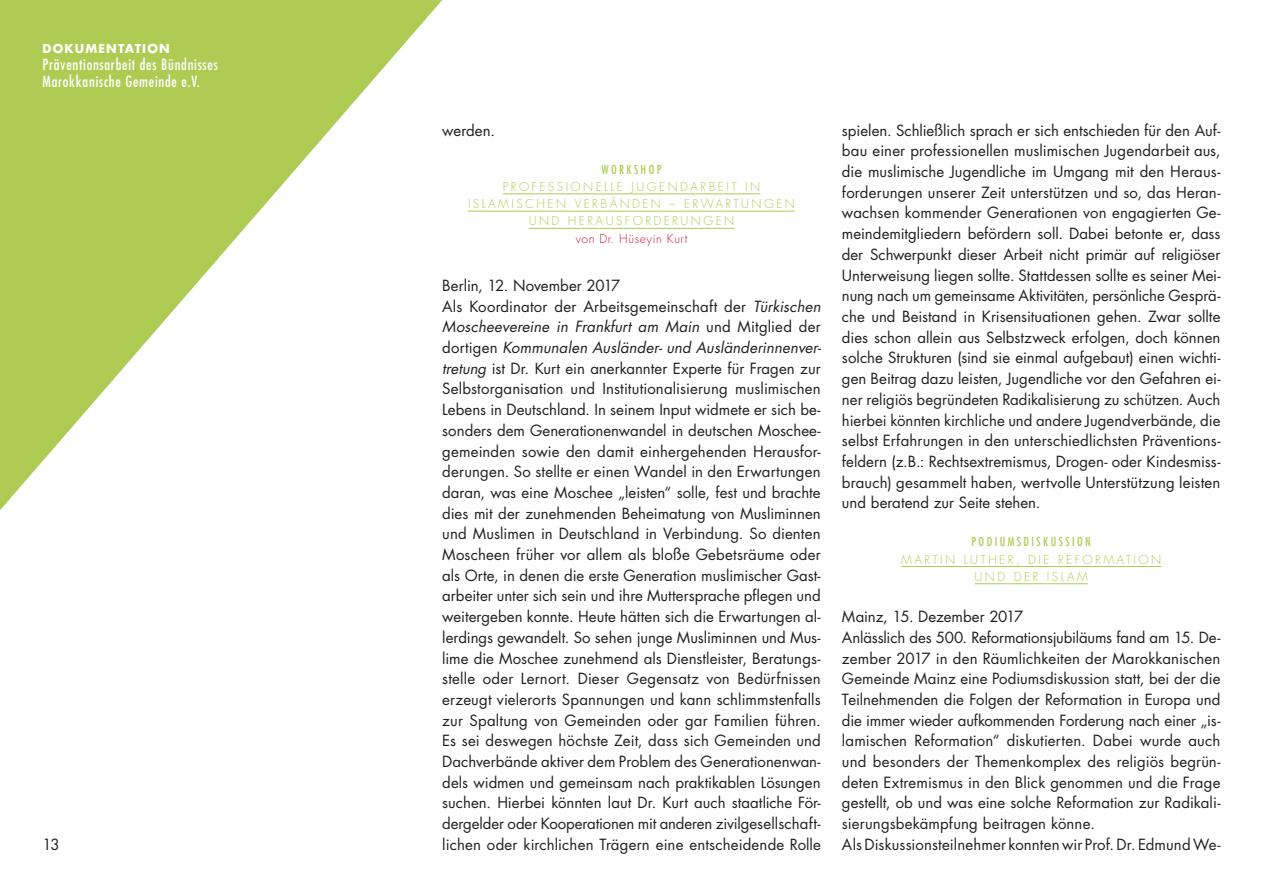
<style>
.page{position:relative;width:1263px;height:893px;background:#fff}
.page>*{position:absolute;margin:0;border:0;box-sizing:border-box;transform-origin:0 0}
.t1{font:15px/20.7px "Futura Std";letter-spacing:.005em;color:#231f20}
.t2{font:condensed 15px/17.2px "Futura Std";letter-spacing:.05em;color:#fff}
.t3{font:300 12px/17.2px "Futura Std";letter-spacing:.2em;color:#aecc53;text-align:center}
.t4{font:condensed 12px "Futura Std";letter-spacing:.2em;color:#aecc53}
.t5{font:300 12px "Futura Std";letter-spacing:.05em;color:#c7183e}
.t6{font:700 12px "Futura Std";letter-spacing:.1em;color:#fff}
.s1{font-style:italic}
</style>
<div class="page">
<svg style="left:0;top:0;width:442px;height:510px;fill:#aecc53"></svg>
<hr style="left:503px;top:194px;width:257px;height:1px;background:#aecc53">
<hr style="left:468px;top:211px;width:327px;height:1px;background:#aecc53">
<hr style="left:529px;top:228px;width:205px;height:1px;background:#aecc53">
<hr style="left:901px;top:566px;width:260px;height:1px;background:#aecc53">
<hr style="left:974px;top:583px;width:114px;height:1px;background:#aecc53">
<p class="t6" style="left:43px;top:40px;width:129px">DOKUMENTATION</p>
<p class="t2" style="left:43px;top:56px;width:177px">Präventionsarbeit des Bündnisses<br>Marokkanische Gemeinde e.V.</p>
<p class="t1" style="left:43px;top:835px;width:19px">13</p>
<p class="t1" style="left:442px;top:120px;width:54px">werden.</p>
<p class="t4" style="left:601px;top:162px;width:61px">WORKSHOP</p>
<p class="t3" style="left:468px;top:178px;width:328px">PROFESSIONELLE JUGENDARBEIT IN<br>ISLAMISCHEN VERBÄNDEN – ERWARTUNGEN<br>UND HERAUSFORDERUNGEN</p>
<p class="t5" style="left:576px;top:231px;width:113px">von Dr. Hüseyin Kurt</p>
<p class="t1" style="left:442px;top:275px;width:381px">Berlin, 12. November 2017<br>Als Koordinator der Arbeitsgemeinschaft der <span class="s1">Türkischen Moscheevereine in Frankfurt am Main</span> und Mitglied der dortigen <span class="s1">Kommunalen Ausländer- und Ausländerinnenver&shy;tretung</span> ist Dr. Kurt ein anerkannter Experte für Fragen zur Selbstorganisation und Institutionalisierung muslimischen Lebens in Deutschland. In seinem Input widmete er sich be&shy;sonders dem Generationenwandel in deutschen Moschee&shy;gemeinden sowie den damit einhergehenden Herausfor&shy;derungen. So stellte er einen Wandel in den Erwartungen daran, was eine Moschee „leisten“ solle, fest und brachte dies mit der zunehmenden Beheimatung von Musliminnen und Muslimen in Deutschland in Verbindung. So dienten Moscheen früher vor allem als bloße Gebetsräume oder als Orte, in denen die erste Generation muslimischer Gast&shy;arbeiter unter sich sein und ihre Muttersprache pflegen und weitergeben konnte. Heute hätten sich die Erwartungen al&shy;lerdings gewandelt. So sehen junge Musliminnen und Mus&shy;lime die Moschee zunehmend als Dienstleister, Beratungs&shy;stelle oder Lernort. Dieser Gegensatz von Bedürfnissen erzeugt vielerorts Spannungen und kann schlimmstenfalls zur Spaltung von Gemeinden oder gar Familien führen.<br>Es sei deswegen höchste Zeit, dass sich Gemeinden und Dachverbände aktiver dem Problem des Generationenwan&shy;dels widmen und gemeinsam nach praktikablen Lösungen suchen. Hierbei könnten laut Dr. Kurt auch staatliche För&shy;dergelder oder Kooperationen mit anderen zivilgesellschaft&shy;lichen oder kirchlichen Trägern eine entscheidende Rolle</p>
<p class="t1" style="left:842px;top:120px;width:380px;text-align:justify">spielen. Schließlich sprach er sich entschieden für den Auf&shy;bau einer professionellen muslimischen Jugendarbeit aus, die muslimische Jugendliche im Umgang mit den Heraus&shy;forderungen unserer Zeit unterstützen und so, das Heran&shy;wachsen kommender Generationen von engagierten Ge&shy;meindemitgliedern befördern soll. Dabei betonte er, dass der Schwerpunkt dieser Arbeit nicht primär auf religiöser Unterweisung liegen sollte. Stattdessen sollte es seiner Mei&shy;nung nach um gemeinsame Aktivitäten, persönliche Gesprä&shy;che und Beistand in Krisensituationen gehen. Zwar sollte dies schon allein aus Selbstzweck erfolgen, doch können solche Strukturen (sind sie einmal aufgebaut) einen wichti&shy;gen Beitrag dazu leisten, Jugendliche vor den Gefahren ei&shy;ner religiös begründeten Radikalisierung zu schützen. Auch hierbei könnten kirchliche und andere Jugendverbände, die selbst Erfahrungen in den unterschiedlichsten Präventions&shy;feldern (z.B.: Rechtsextremismus, Drogen- oder Kindesmiss&shy;brauch) gesammelt haben, wertvolle Unterstützung leisten und beratend zur Seite stehen.</p>
<p class="t4" style="left:971px;top:535px;width:121px">PODIUMSDISKUSSION</p>
<p class="t3" style="left:901px;top:551px;width:261px">MARTIN LUTHER, DIE REFORMATION<br>UND DER ISLAM</p>
<p class="t1" style="left:842px;top:606px;width:380px">Mainz, 15. Dezember 2017<br>Anlässlich des 500. Reformationsjubiläums fand am 15. De&shy;zember 2017 in den Räumlichkeiten der Marokkanischen Gemeinde Mainz eine Podiumsdiskussion statt, bei der die Teilnehmenden die Folgen der Reformation in Europa und die immer wieder aufkommenden Forderung nach einer „is&shy;lamischen Reformation“ diskutierten. Dabei wurde auch und besonders der Themenkomplex des religiös begrün&shy;deten Extremismus in den Blick genommen und die Frage gestellt, ob und was eine solche Reformation zur Radikali&shy;sierungsbekämpfung beitragen könne.<br>Als Diskussionsteilnehmer konnten wir Prof. Dr. Edmund We-</p>
</div>
